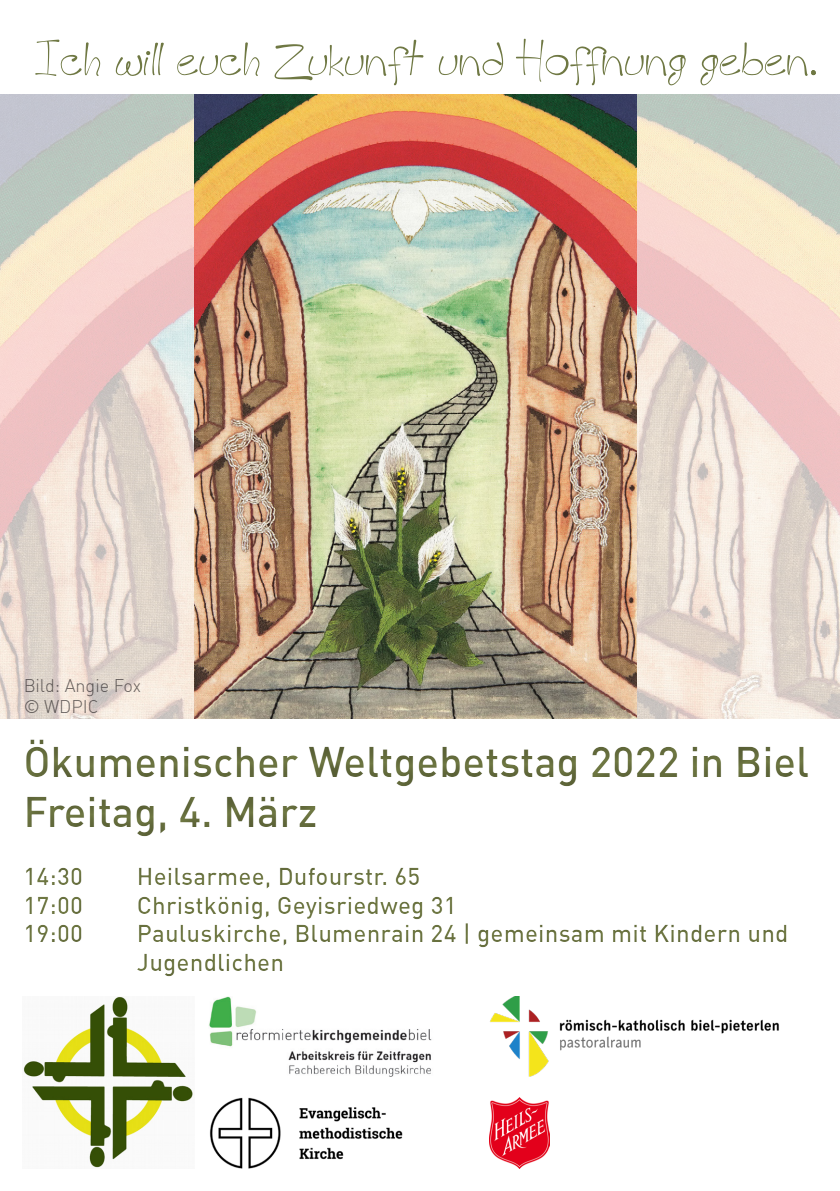
<style>
.page{position:relative;width:840px;height:1191px;background:#fff}
.page>*{position:absolute;margin:0;border:0;box-sizing:border-box;transform-origin:0 0}
.t1{font:52px "A Hand Made Font";letter-spacing:.01em;color:#6f7843}
.t2{font:500 42px/50.4px "DIN";color:#6f7843}
.t3{font:500 24px/28.8px "DIN";letter-spacing:.01em;color:#6f7843}
.t4{font:18px/21.6px "DIN Light Alternate";color:#231f20}
</style>
<div class="page">
<img style="left:0;top:94px;width:839px;height:625px">
<img style="left:209px;top:997px;width:223px;height:79px">
<img style="left:23px;top:997px;width:170px;height:171px">
<img style="left:490px;top:997px;width:289px;height:79px">
<img style="left:489px;top:1097px;width:60px;height:71px">
<img style="left:209px;top:1097px;width:194px;height:71px">
<img style="left:195px;top:94px;width:440px;height:625px">
<h1 class="t1" style="left:37px;top:38px;width:781px">Ich will euch Zukunft und Hoffnung geben.</h1>
<p class="t4" style="left:23px;top:674px;width:119px">Bild: Angie Fox © WDPIC</p>
<h2 class="t2" style="left:23px;top:735px;width:787px">Ökumenischer Weltgebetstag 2022 in Biel<br>Freitag, 4. März</h2>
<p class="t3" style="left:23px;top:861px;width:61px">14:30</p>
<p class="t3" style="left:137px;top:861px;width:285px">Heilsarmee, Dufourstr. 65</p>
<p class="t3" style="left:23px;top:889px;width:61px">17:00</p>
<p class="t3" style="left:137px;top:889px;width:321px">Christkönig, Geyisriedweg 31</p>
<p class="t3" style="left:23px;top:918px;width:61px">19:00</p>
<p class="t3" style="left:137px;top:918px;width:652px">Pauluskirche, Blumenrain 24 | gemeinsam mit Kindern und<br>Jugendlichen</p>
</div>
